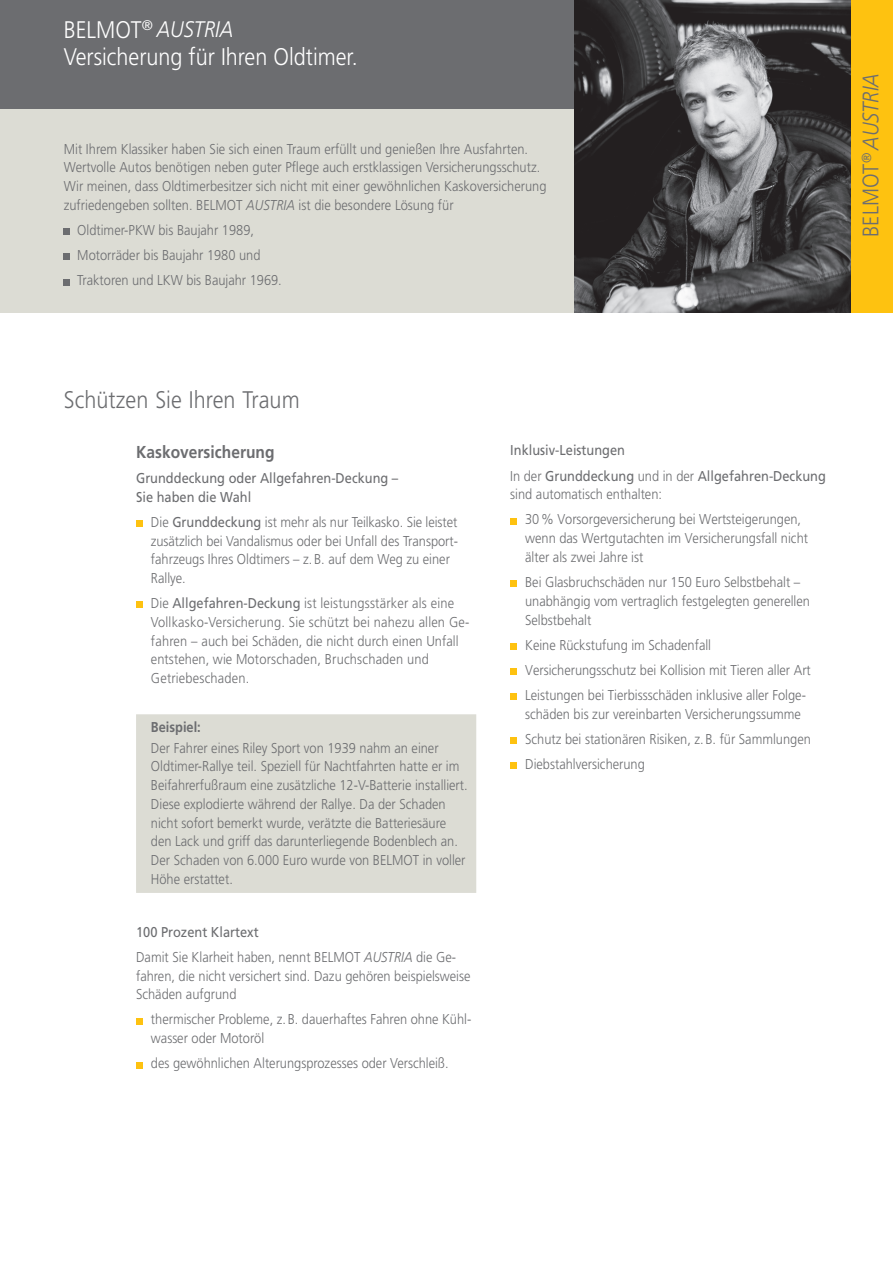
<style>
.page{position:relative;width:893px;height:1263px;background:#fff}
.page>*{position:absolute;margin:0;border:0;box-sizing:border-box;transform-origin:0 0}
.t1{font:300 24px "Frutiger";color:#fff;scale:.9 1}
.t2{font:300 24px "Frutiger";letter-spacing:.005em;color:#6c6d70;scale:.9 1}
.t3{font:italic 300 22.5px "Frutiger";color:#fff;scale:.9 1}
.t4{font:italic 300 22.5px "Frutiger";color:#6c6d70;scale:.9 1}
.t5{font:700 17.25px "Frutiger";color:#6c6d70;scale:.9 1}
.t6{font:300 14.25px/18.8px "Frutiger";color:#6c6d70;scale:.9 1}
.t7{font:14.25px/18.8px "Frutiger";color:#6c6d70;scale:.9 1}
.t8{font:700 14.25px "Frutiger";color:#6c6d70;scale:.9 1}
.s1{font-style:normal;font-size:24px}
.s2{font-style:italic}
.s3{font-style:normal}
.s4{font-weight:400}
.s5{font-weight:300}
</style>
<div class="page">
<div style="left:136px;top:714px;width:340px;height:179px;background:#dcdcd4"></div>
<div style="left:136px;top:520px;width:6px;height:7px;background:#fec210"></div>
<svg style="left:136px;top:602px;width:6px;height:6px"></svg>
<svg style="left:136px;top:1018px;width:6px;height:6px"></svg>
<svg style="left:136px;top:1062px;width:6px;height:6px"></svg>
<div style="left:0;top:0;width:574px;height:312px;background:#dcdcd4"></div>
<div style="left:0;top:0;width:850px;height:108px;background:#6c6d70"></div>
<svg style="left:64px;top:229px;width:6px;height:6px"></svg>
<svg style="left:64px;top:254px;width:6px;height:6px"></svg>
<svg style="left:64px;top:279px;width:6px;height:6px"></svg>
<div style="left:850px;top:0;width:43px;height:312px;background:#fec210"></div>
<div style="left:510px;top:518px;width:7px;height:6px;background:#fec210"></div>
<div style="left:510px;top:581px;width:7px;height:6px;background:#fec210"></div>
<div style="left:510px;top:643px;width:7px;height:7px;background:#fec210"></div>
<div style="left:510px;top:668px;width:7px;height:7px;background:#fec210"></div>
<div style="left:510px;top:694px;width:7px;height:6px;background:#fec210"></div>
<div style="left:510px;top:737px;width:7px;height:7px;background:#fec210"></div>
<div style="left:510px;top:763px;width:7px;height:6px;background:#fec210"></div>
<img style="left:574px;top:0;width:276px;height:312px">
<h2 class="t3" style="left:64px;top:17px;width:190px"><span class="s1">BELMOT</span><sup>®</sup> AUSTRIA</h2>
<h1 class="t1" style="left:64px;top:43px;width:328px">Versicherung für Ihren Oldtimer.</h1>
<p class="t6" style="left:64px;top:139px;width:538px">Mit Ihrem Klassiker haben Sie sich einen Traum erfüllt und genießen Ihre Ausfahrten.<br>Wertvolle Autos benötigen neben guter Pflege auch erstklassigen Versicherungsschutz.<br>Wir meinen, dass Oldtimerbesitzer sich nicht mit einer gewöhnlichen Kaskoversicherung zufriedengeben sollten. BELMOT <span class="s2">AUSTRIA</span> ist die besondere Lösung für</p>
<p class="t6" style="left:77px;top:217px;width:229px;line-height:25.2px">Oldtimer-PKW bis Baujahr 1989,<br>Motorräder bis Baujahr 1980 und<br>Traktoren und LKW bis Baujahr 1969.</p>
<h2 class="t4" style="left:858px;top:237px;width:184px;rotate:-90deg"><span class="s3">BELMOT</span><sup>®</sup> AUSTRIA</h2>
<h1 class="t2" style="left:64px;top:386px;width:264px">Schützen Sie Ihren Traum</h1>
<p class="t5" style="left:136px;top:442px;width:155px">Kaskoversicherung</p>
<p class="t7" style="left:136px;top:468px;width:293px">Grunddeckung oder Allgefahren-Deckung –<br>Sie haben die Wahl</p>
<p class="t6" style="left:151px;top:512px;width:343px">Die <span class="s4">Grunddeckung</span> ist mehr als nur Teilkasko. Sie leistet zusätzlich bei Vandalismus oder bei Unfall des Transport&shy;fahrzeugs Ihres Oldtimers – z.B. auf dem Weg zu einer Rallye.</p>
<p class="t6" style="left:151px;top:594px;width:355px">Die <span class="s4">Allgefahren-Deckung</span> ist leistungsstärker als eine Vollkasko-Versicherung. Sie schützt bei nahezu allen Ge&shy;fahren – auch bei Schäden, die nicht durch einen Unfall entstehen, wie Motorschaden, Bruchschaden und Getriebeschaden.</p>
<p class="t8" style="left:151px;top:718px;width:57px">Beispiel:</p>
<p class="t6" style="left:151px;top:738px;width:353px">Der Fahrer eines Riley Sport von 1939 nahm an einer Oldtimer-Rallye teil. Speziell für Nachtfahrten hatte er im Beifahrerfußraum eine zusätzliche 12-V-Batterie installiert.<br>Diese explodierte während der Rallye. Da der Schaden nicht sofort bemerkt wurde, verätzte die Batteriesäure den Lack und griff das darunterliegende Bodenblech an.<br>Der Schaden von 6.000 Euro wurde von BELMOT in voller Höhe erstattet.</p>
<p class="t6" style="left:136px;top:919px;width:357px;line-height:25px"><span class="s4">100 Prozent Klartext<br></span>Damit Sie Klarheit haben, nennt BELMOT <span class="s2">AUSTRIA</span> die Ge-</p>
<p class="t6" style="left:136px;top:966px;width:373px">fahren, die nicht versichert sind. Dazu gehören beispielsweise<br>Schäden aufgrund</p>
<p class="t6" style="left:151px;top:1010px;width:357px">thermischer Probleme, z.B. dauerhaftes Fahren ohne Kühl&shy;wasser oder Motoröl</p>
<p class="t6" style="left:151px;top:1054px;width:332px">des gewöhnlichen Alterungsprozesses oder Verschleiß.</p>
<p class="t7" style="left:510px;top:438px;width:352px;line-height:25px">Inklusiv-Leistungen<br><span class="s5">In der</span> Grunddeckung <span class="s5">und in der</span> Allgefahren-Deckung</p>
<p class="t6" style="left:525px;top:482px;width:308px;line-height:25.2px;text-indent:-15px">sind automatisch enthalten:<br>30% Vorsorgeversicherung bei Wertsteigerungen,</p>
<p class="t6" style="left:525px;top:529px;width:316px">wenn das Wertgutachten im Versicherungsfall nicht älter als zwei Jahre ist</p>
<p class="t6" style="left:525px;top:573px;width:318px">Bei Glasbruchschäden nur 150 Euro Selbstbehalt – unabhängig vom vertraglich festgelegten generellen<br>Selbstbehalt</p>
<p class="t6" style="left:525px;top:632px;width:319px;line-height:25.2px">Keine Rückstufung im Schadenfall<br>Versicherungsschutz bei Kollision mit Tieren aller Art<br>Leistungen bei Tierbissschäden inklusive aller Folge-</p>
<p class="t6" style="left:525px;top:701px;width:319px;line-height:25.2px">schäden bis zur vereinbarten Versicherungssumme<br>Schutz bei stationären Risiken, z.B. für Sammlungen<br>Diebstahlversicherung</p>
</div>
